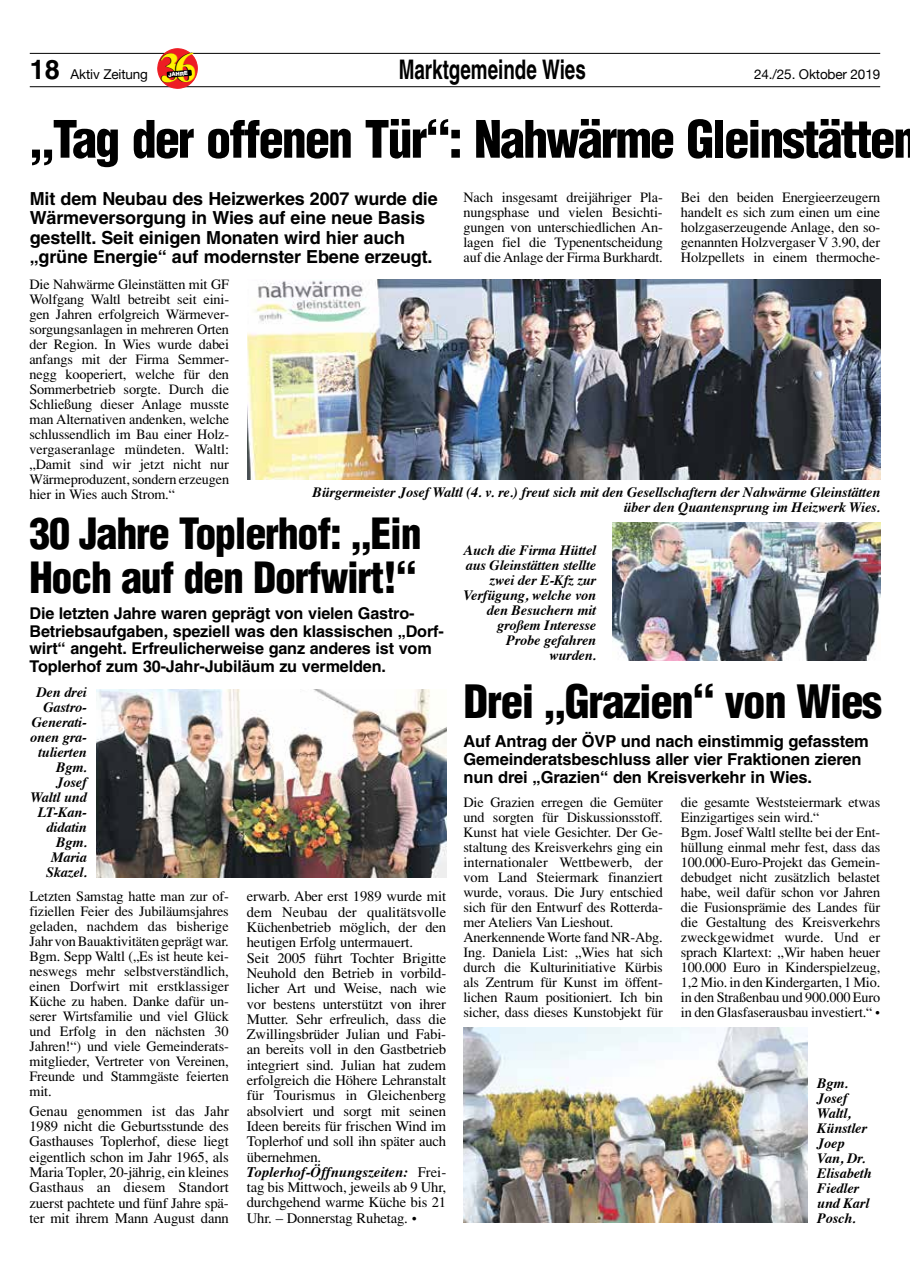
<style>
.page{position:relative;width:910px;height:1276px;background:#fff}
.page>*{position:absolute;margin:0;border:0;box-sizing:border-box;transform-origin:0 0}
.t1{font:900 condensed 50.25px "Helvetica";letter-spacing:-.04em;color:#000}
.t2{font:900 condensed 44.85px "Helvetica";letter-spacing:-.03em;color:#000}
.t3{font:900 condensed 42px/43.5px "Helvetica";letter-spacing:-.03em;color:#000}
.t4{font:700 27px "Helvetica";color:#000;scale:.7 1}
.t5{font:700 18px/19.5px "Helvetica";letter-spacing:-.01em;color:#000}
.t6{font:700 16.5px/18px "Helvetica";letter-spacing:-.01em;color:#000}
.t7{font:700 16.2px/17.7px "Helvetica";letter-spacing:-.01em;color:#000}
.t8{font:14.7px/15.3px "Times";letter-spacing:-.01em;color:#000;text-align:justify}
.t9{font:14.25px/15px "Times";letter-spacing:-.01em;color:#000;text-align:justify}
.t10{font:italic 700 14.25px/15px "Times";letter-spacing:-.01em;color:#000;text-align:right}
.t11{font:13.5px "Helvetica Neue";letter-spacing:-.01em;color:#000}
.t12{font:900 5.55px "Helvetica Neue";color:#fff}
.s1{font-family:"Helvetica";font-weight:700;font-size:27px}
.s2{font-weight:700;font-style:italic}
</style>
<div class="page">
<hr style="left:30px;top:53px;width:850px;height:1px;background:#000">
<hr style="left:30px;top:86px;width:850px;height:1px;background:#000">
<img style="left:463px;top:1027px;width:345px;height:195px">
<img style="left:247px;top:279px;width:633px;height:200px">
<img style="left:612px;top:522px;width:268px;height:138px">
<img style="left:97px;top:689px;width:349px;height:188px">
<svg style="left:157px;top:48px;width:41px;height:41px"></svg>
<p class="t11" style="left:30px;top:64px;width:120px"><span class="s1">18</span> Aktiv Zeitung</p>
<p class="t12" style="left:168px;top:71px;width:21px;rotate:-5deg">JAHRE</p>
<h3 class="t4" style="left:399px;top:53px;width:269px">Marktgemeinde Wies</h3>
<p class="t11" style="left:754px;top:64px;width:128px">24./25. Oktober 2019</p>
<h1 class="t1" style="left:29px;top:108px;width:890px">„Tag der offenen Tür“: Nahwärme Gleinstätten</h1>
<p class="t5" style="left:30px;top:188px;width:409px">Mit dem Neubau des Heizwerkes 2007 wurde die Wärmeversorgung in Wies auf eine neue Basis gestellt. Seit einigen Monaten wird hier auch „grüne Energie“ auf modernster Ebene erzeugt.</p>
<p class="t9" style="left:29px;top:276px;width:201px">Die Nahwärme Gleinstätten mit GF Wolfgang Waltl betreibt seit eini&shy;gen Jahren erfolgreich Wärmever&shy;sorgungsanlagen in mehreren Orten der Region. In Wies wurde dabei anfangs mit der Firma Semmer&shy;negg kooperiert, welche für den Sommerbetrieb sorgte. Durch die Schließung dieser Anlage musste man Alternativen andenken, welche schlussendlich im Bau einer Holz&shy;vergaseranlage mündeten. Waltl: „Damit sind wir jetzt nicht nur Wärmeproduzent, sondern erzeugen hier in Wies auch Strom.“</p>
<p class="t9" style="left:463px;top:189px;width:201px">Nach insgesamt dreijähriger Pla&shy;nungsphase und vielen Besichti&shy;gungen von unterschiedlichen An&shy;lagen fiel die Typenentscheidung auf die Anlage der Firma Burkhardt.</p>
<p class="t9" style="left:681px;top:189px;width:201px">Bei den beiden Energieerzeugern handelt es sich zum einen um eine holzgaserzeugende Anlage, den so&shy;genannten Holzvergaser V 3.90, der Holzpellets in einem thermoche-</p>
<p class="t10" style="left:312px;top:483px;width:569px">Bürgermeister Josef Waltl (4. v. re.) freut sich mit den Gesellschaftern der Nahwärme Gleinstätten über den Quantensprung im Heizwerk Wies.</p>
<p class="t10" style="left:463px;top:542px;width:134px">Auch die Firma Hüttel aus Gleinstätten stellte zwei der E-Kfz zur<br>Verfügung, welche von den Besuchern mit großem Interesse<br>Probe gefahren wurden.</p>
<h3 class="t3" style="left:29px;top:512px;width:394px">30 Jahre Toplerhof: „Ein<br>Hoch auf den Dorfwirt!“</h3>
<p class="t7" style="left:29px;top:604px;width:416px">Die letzten Jahre waren geprägt von vielen Gastro-Betriebsaufgaben, speziell was den klassischen „Dorf&shy;wirt“ angeht. Erfreulicherweise ganz anderes ist vom Toplerhof zum 30-Jahr-Jubiläum zu vermelden.</p>
<p class="t10" style="left:30px;top:683px;width:58px">Den drei<br>Gastro-<br>Generati&shy;onen gra&shy;tulierten<br>Bgm.<br>Josef<br>Waltl und<br>LT-Kan&shy;didatin<br>Bgm.<br>Maria<br>Skazel.</p>
<p class="t9" style="left:29px;top:888px;width:201px">Letzten Samstag hatte man zur of&shy;fiziellen Feier des Jubiläumsjahres geladen, nachdem das bisherige Jahr von Bauaktivitäten geprägt war.<br>Bgm. Sepp Waltl („Es ist heute kei&shy;neswegs mehr selbstverständlich, einen Dorfwirt mit erstklassiger Küche zu haben. Danke dafür un&shy;serer Wirtsfamilie und viel Glück und Erfolg in den nächsten 30<br>Jahren!“) und viele Gemeinderats&shy;mitglieder, Vertreter von Vereinen, Freunde und Stammgäste feierten mit.</p>
<p class="t8" style="left:29px;top:1103px;width:201px">Genau genommen ist das Jahr 1989 nicht die Geburtsstunde des Gasthauses Toplerhof, diese liegt eigentlich schon im Jahr 1965, als Maria Topler, 20-jährig, ein kleines Gasthaus an diesem Standort zuerst pachtete und fünf Jahre spä&shy;ter mit ihrem Mann August dann</p>
<p class="t8" style="left:247px;top:889px;width:201px;text-align:left">erwarb. Aber erst 1989 wurde mit dem Neubau der qualitätsvolle<br>Küchenbetrieb möglich, der den heutigen Erfolg untermauert.<br>Seit 2005 führt Tochter Brigitte<br>Neuhold den Betrieb in vorbild&shy;licher Art und Weise, nach wie vor bestens unterstützt von ihrer<br>Mutter. Sehr erfreulich, dass die<br>Zwillingsbrüder Julian und Fabi&shy;an bereits voll in den Gastbetrieb integriert sind. Julian hat zudem erfolgreich die Höhere Lehranstalt für Tourismus in Gleichenberg absolviert und sorgt mit seinen<br>Ideen bereits für frischen Wind im<br>Toplerhof und soll ihn später auch übernehmen.<br><span class="s2">Toplerhof-Öffnungszeiten:</span> Frei&shy;tag bis Mittwoch, jeweils ab 9 Uhr, durchgehend warme Küche bis 21<br>Uhr. – Donnerstag Ruhetag. •</p>
<h2 class="t2" style="left:463px;top:673px;width:420px">Drei „Grazien“ von Wies</h2>
<p class="t6" style="left:463px;top:732px;width:407px">Auf Antrag der ÖVP und nach einstimmig gefasstem<br>Gemeinderatsbeschluss aller vier Fraktionen zieren nun drei „Grazien“ den Kreisverkehr in Wies.</p>
<p class="t9" style="left:463px;top:795px;width:201px;text-align:left">Die Grazien erregen die Gemüter und sorgten für Diskussionsstoff.<br>Kunst hat viele Gesichter. Der Ge&shy;staltung des Kreisverkehrs ging ein internationaler Wettbewerb, der vom Land Steiermark finanziert wurde, voraus. Die Jury entschied sich für den Entwurf des Rotterda&shy;mer Ateliers Van Lieshout.<br>Anerkennende Worte fand NR-Abg.<br>Ing. Daniela List: „Wies hat sich durch die Kulturinitiative Kürbis als Zentrum für Kunst im öffent&shy;lichen Raum positioniert. Ich bin sicher, dass dieses Kunstobjekt für</p>
<p class="t9" style="left:681px;top:794px;width:201px;text-align:left">die gesamte Weststeiermark etwas Einzigartiges sein wird.“<br>Bgm. Josef Waltl stellte bei der Ent&shy;hüllung einmal mehr fest, dass das 100.000-Euro-Projekt das Gemein&shy;debudget nicht zusätzlich belastet habe, weil dafür schon vor Jahren die Fusionsprämie des Landes für die Gestaltung des Kreisverkehrs zweckgewidmet wurde. Und er sprach Klartext: „Wir haben heuer 100.000 Euro in Kinderspielzeug, 1,2 Mio. in den Kindergarten, 1 Mio. in den Straßenbau und 900.000 Euro in den Glasfaserausbau investiert.“ •</p>
<p class="t10" style="left:817px;top:1074px;width:56px;text-align:left">Bgm.<br>Josef<br>Waltl,<br>Künstler<br>Joep<br>Van, Dr.<br>Elisabeth<br>Fiedler und Karl<br>Posch.</p>
</div>
